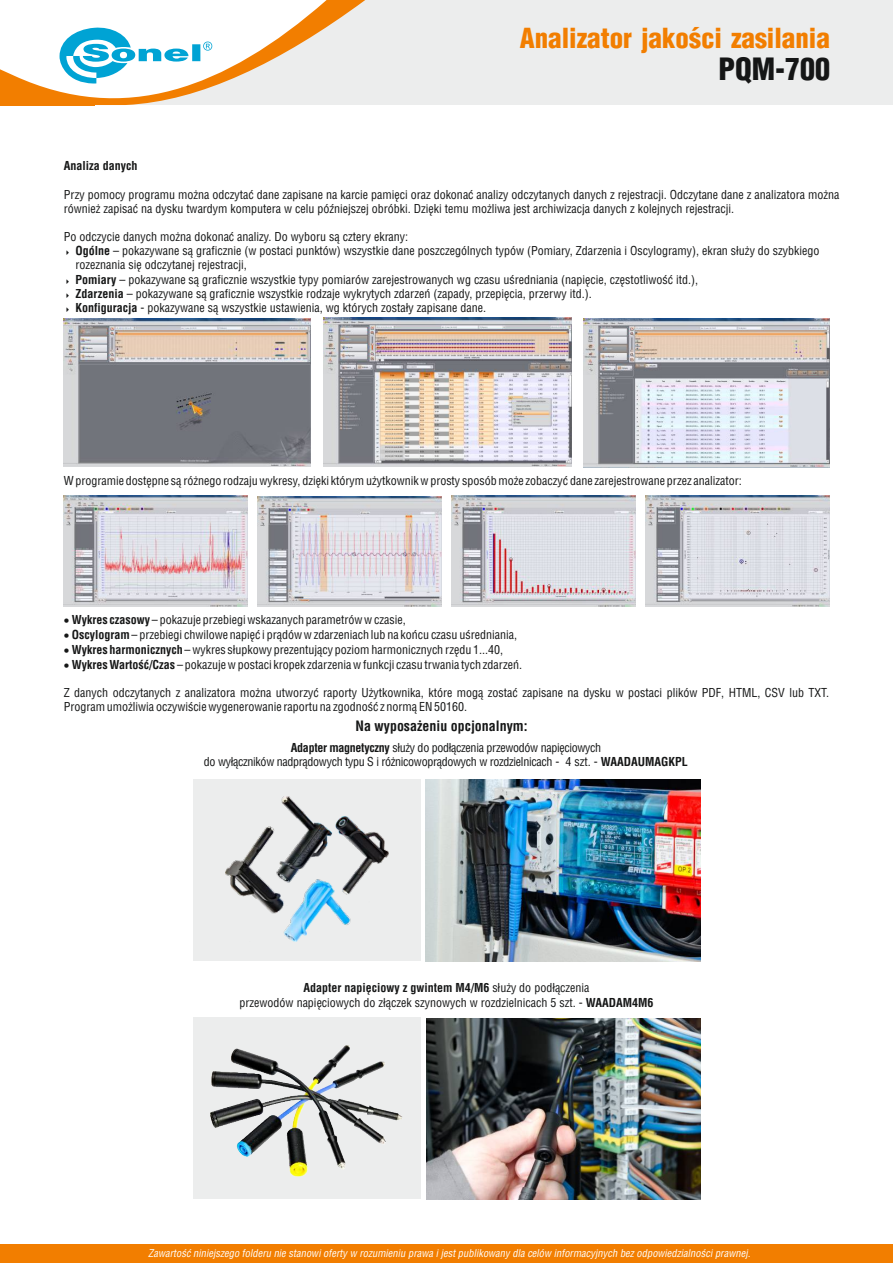
<style>
.page{position:relative;width:893px;height:1263px;background:#fff}
.page>*{position:absolute;margin:0;border:0;box-sizing:border-box;transform-origin:0 0}
.t1{font:900 30px "Switzerland Cond";color:#151616}
.t2{font:900 27px "Switzerland Cond";color:#f27e00}
.t3{font:700 13.95px "Switzerland Condensed";color:#151616}
.t4{font:12px/14.1px "Switzerland Condensed";color:#151616}
.t5{font:12px/14.2px "Switzerland Condensed";letter-spacing:-.025em;color:#151616;text-align:center}
.t6{font:700 12px "Switzerland Condensed";color:#151616}
.t7{font:italic 10.5px "Switzerland Condensed";color:#fff}
.s1{font-weight:700}
</style>
<div class="page">
<div style="left:0;top:0;width:893px;height:104px;background:#eceded"></div>
<div style="left:0;top:1244px;width:893px;height:19px;background:#f27e00"></div>
<svg style="left:0;top:0;width:365px;height:106px"></svg>
<img style="left:64px;top:319px;width:246px;height:148px">
<img style="left:324px;top:318px;width:248px;height:149px">
<img style="left:583px;top:319px;width:246px;height:148px">
<img style="left:64px;top:496px;width:183px;height:110px">
<img style="left:258px;top:496px;width:183px;height:111px">
<img style="left:452px;top:496px;width:183px;height:110px">
<img style="left:646px;top:496px;width:183px;height:110px">
<div style="left:193px;top:779px;width:228px;height:182px;background:#eceded"></div>
<img style="left:226px;top:796px;width:162px;height:145px">
<div style="left:193px;top:1017px;width:228px;height:182px;background:#eceded"></div>
<img style="left:211px;top:1045px;width:191px;height:132px">
<img style="left:426px;top:780px;width:274px;height:181px">
<img style="left:427px;top:1018px;width:273px;height:181px">
<h2 class="t2" style="left:520px;top:26px;width:312px">Analizator jakości zasilania</h2>
<h1 class="t1" style="left:718px;top:56px;width:113px">PQM-700</h1>
<p class="t6" style="left:64px;top:161px;width:75px">Analiza danych</p>
<p class="t4" style="left:64px;top:188px;width:777px">Przy pomocy programu można odczytać dane zapisane na karcie pamięci oraz dokonać analizy odczytanych danych z rejestracji. Odczytane dane z analizatora można również zapisać na dysku twardym komputera w celu późniejszej obróbki. Dzięki temu możliwa jest archiwizacja danych z kolejnych rejestracji.</p>
<p class="t4" style="left:64px;top:231px;width:346px">Po odczycie danych można dokonać analizy. Do wyboru są cztery ekrany:</p>
<p class="t4" style="left:76px;top:245px;width:745px;text-indent:-12px">✔ <span class="s1">Ogólne</span> – pokazywane są graficznie (w postaci punktów) wszystkie dane poszczególnych typów (Pomiary, Zdarzenia i Oscylogramy), ekran służy do szybkiego rozeznania się odczytanej rejestracji,</p>
<p class="t4" style="left:64px;top:273px;width:636px">✔ <span class="s1">Pomiary</span> – pokazywane są graficznie wszystkie typy pomiarów zarejestrowanych wg czasu uśredniania (napięcie, częstotliwość itd.),</p>
<p class="t4" style="left:64px;top:287px;width:529px">✔ <span class="s1">Zdarzenia</span> – pokazywane są graficznie wszystkie rodzaje wykrytych zdarzeń (zapady, przepięcia, przerwy itd.).</p>
<p class="t4" style="left:64px;top:302px;width:424px">✔ <span class="s1">Konfiguracja</span> - pokazywane są wszystkie ustawienia, wg których zostały zapisane dane.</p>
<p class="t4" style="left:64px;top:474px;width:680px">W programie dostępne są różnego rodzaju wykresy, dzięki którym użytkownik w prosty sposób może zobaczyć dane zarejestrowane przez analizator:</p>
<p class="t4" style="left:64px;top:614px;width:343px">•<span class="s1">Wykres czasowy</span> – pokazuje przebiegi wskazanych parametrów w czasie,</p>
<p class="t4" style="left:64px;top:629px;width:455px">•<span class="s1">Oscylogram</span>– przebiegi chwilowe napięć i prądów w zdarzeniach lub na końcu czasu uśredniania,</p>
<p class="t4" style="left:64px;top:643px;width:441px">•<span class="s1">Wykres harmonicznych</span> – wykres słupkowy prezentujący poziom harmonicznych rzędu 1...40,</p>
<p class="t4" style="left:64px;top:658px;width:460px">•<span class="s1">Wykres Wartość/Czas</span> – pokazuje w postaci kropek zdarzenia w funkcji czasu trwania tych zdarzeń.</p>
<p class="t4" style="left:64px;top:686px;width:767px">Z danych odczytanych z analizatora można utworzyć raporty Użytkownika, które mogą zostać zapisane na dysku w postaci plików PDF, HTML, CSV lub TXT.<br>Program umożliwia oczywiście wygenerowanie raportu na zgodność z normą EN 50160.</p>
<p class="t3" style="left:355px;top:720px;width:174px">Na wyposażeniu opcjonalnym:</p>
<p class="t5" style="left:204px;top:741px;width:485px"><span class="s1">Adapter magnetyczny</span> służy do podłączenia przewodów napięciowych<br>do wyłączników nadprądowych typu S i różnicowoprądowych w rozdzielnicach - 4 szt. - <span class="s1">WAADAUMAGKPL</span></p>
<p class="t4" style="left:239px;top:982px;width:416px;text-align:center"><span class="s1">Adapter napięciowy z gwintem M4/M6</span> służy do podłączenia<br>przewodów napięciowych do złączek szynowych w rozdzielnicach 5 szt. - <span class="s1">WAADAM4M6</span></p>
<p class="t7" style="left:148px;top:1248px;width:604px">Zawartość niniejszego folderu nie stanowi oferty w rozumieniu prawa i jest publikowany dla celów informacyjnych bez odpowiedzialności prawnej.</p>
</div>
